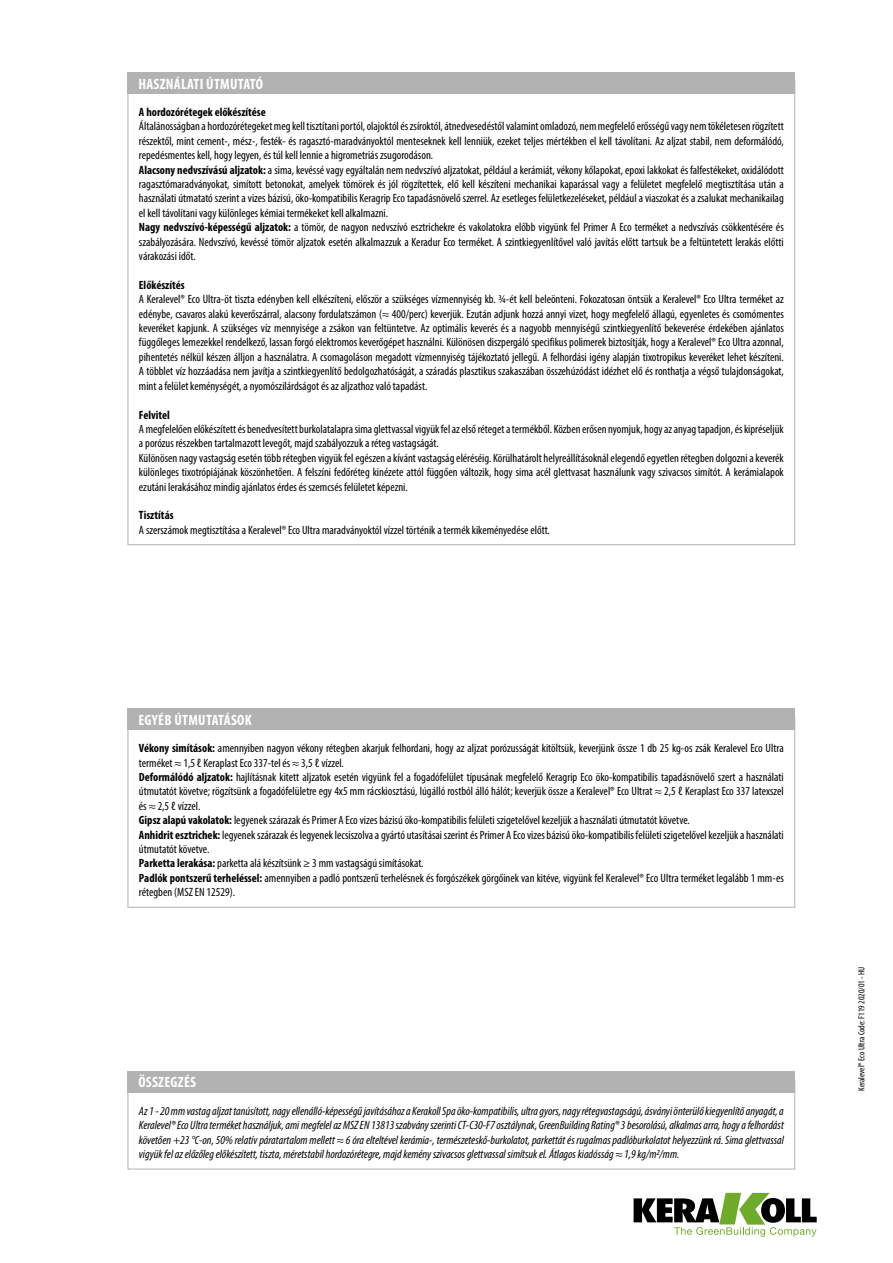
<style>
.page{position:relative;width:893px;height:1263px;background:#fff}
.page>*{position:absolute;margin:0;border:0;box-sizing:border-box;transform-origin:0 0}
.t1{font:700 condensed 15px "Myriad Pro";letter-spacing:.02em;color:#fff}
.t2{font:condensed 12px/14.4px "Myriad Pro";color:#000}
.t3{font:italic condensed 12px/14.4px "Myriad Pro";color:#000;text-align:justify}
.t4{font:700 condensed 12px "Myriad Pro";color:#000}
.t5{font:condensed 9px "Myriad Pro";color:#000}
.s1{font-weight:700}
</style>
<div class="page">
<svg style="left:634px;top:1193px;width:183px;height:44px"></svg>
<div style="left:128px;top:72px;width:667px;height:22px;background:#b3b2b2"></div>
<div style="left:128px;top:708px;width:667px;height:22px;background:#b3b2b2"></div>
<div style="left:128px;top:1079px;width:667px;height:90px;border:1px solid #b3b2b2"></div>
<div style="left:128px;top:1071px;width:667px;height:21px;background:#b3b2b2"></div>
<p class="t1" style="left:138px;top:74px;width:126px">HASZNÁLATI ÚTMUTATÓ</p>
<p class="t4" style="left:139px;top:105px;width:128px">A hordozórétegek előkészítése</p>
<p class="t2" style="left:139px;top:119px;width:646px">Általánosságban a hordozórétegeket meg kell tisztítani portól, olajoktól és zsíroktól, átnedvesedéstől valamint omladozó, nem megfelelő erősségű vagy nem tökéletesen rögzített részektől, mint cement-, mész-, festék- és ragasztó-maradványoktól menteseknek kell lenniük, ezeket teljes mértékben el kell távolítani. Az aljzat stabil, nem deformálódó, repedésmentes kell, hogy legyen, és túl kell lennie a higrometriás zsugorodáson.<br><span class="s1">Alacsony nedvszívású aljzatok:</span> a sima, kevéssé vagy egyáltalán nem nedvszívó aljzatokat, például a kerámiát, vékony kőlapokat, epoxi lakkokat és falfestékeket, oxidálódott ragasztómaradványokat, simított betonokat, amelyek tömörek és jól rögzítettek, elő kell készíteni mechanikai kaparással vagy a felületet megfelelő megtisztítása után a használati útmatató szerint a vizes bázisú, öko-kompatibilis Keragrip Eco tapadásnövelő szerrel. Az esetleges felületkezeléseket, például a viaszokat és a zsalukat mechanikailag el kell távolítani vagy különleges kémiai termékeket kell alkalmazni.<br><span class="s1">Nagy nedvszívó-képességű aljzatok:</span> a tömör, de nagyon nedvszívó esztrichekre és vakolatokra előbb vigyünk fel Primer A Eco terméket a nedvszívás csökkentésére és szabályozására. Nedvszívó, kevéssé tömör aljzatok esetén alkalmazzuk a Keradur Eco terméket. A szintkiegyenlítővel való javítás előtt tartsuk be a feltüntetett lerakás előtti várakozási időt.</p>
<p class="t4" style="left:139px;top:277px;width:47px">Előkészítés</p>
<p class="t2" style="left:139px;top:292px;width:646px;text-align:justify">A Keralevel® Eco Ultra-öt tiszta edényben kell elkészíteni, először a szükséges vízmennyiség kb. ¾-ét kell beleönteni. Fokozatosan öntsük a Keralevel® Eco Ultra terméket az edénybe, csavaros alakú keverőszárral, alacsony fordulatszámon (≈ 400/perc) keverjük. Ezután adjunk hozzá annyi vizet, hogy megfelelő állagú, egyenletes és csomómentes keveréket kapjunk. A szükséges víz mennyisége a zsákon van feltüntetve. Az optimális keverés és a nagyobb mennyiségű szintkiegyenlítő bekeverése érdekében ajánlatos függőleges lemezekkel rendelkező, lassan forgó elektromos keverőgépet használni. Különösen diszpergáló specifikus polimerek biztosítják, hogy a Keralevel® Eco Ultra azonnal, pihentetés nélkül készen álljon a használatra. A csomagoláson megadott vízmennyiség tájékoztató jellegű. A felhordási igény alapján tixotropikus keveréket lehet készíteni.<br>A többlet víz hozzáadása nem javítja a szintkiegyenlítő bedolgozhatóságát, a száradás plasztikus szakaszában összehúzódást idézhet elő és ronthatja a végső tulajdonságokat, mint a felület keménységét, a nyomószilárdságot és az aljzathoz való tapadást.</p>
<p class="t4" style="left:139px;top:407px;width:32px">Felvitel</p>
<p class="t2" style="left:139px;top:422px;width:646px">A megfelelően előkészített és benedvesített burkolatalapra sima glettvassal vigyük fel az első réteget a termékből. Közben erősen nyomjuk, hogy az anyag tapadjon, és kipréseljük a porózus részekben tartalmazott levegőt, majd szabályozzuk a réteg vastagságát.<br>Különösen nagy vastagság esetén több rétegben vigyük fel egészen a kívánt vastagság eléréséig. Körülhatárolt helyreállításoknál elegendő egyetlen rétegben dolgozni a keverék különleges tixotrópiájának köszönhetően. A felszíni fedőréteg kinézete attól függően változik, hogy sima acél glettvasat használunk vagy szivacsos simítót. A kerámialapok ezutáni lerakásához mindig ajánlatos érdes és szemcsés felületet képezni.</p>
<p class="t4" style="left:139px;top:508px;width:36px">Tisztítás</p>
<p class="t2" style="left:139px;top:522px;width:412px">A szerszámok megtisztítása a Keralevel® Eco Ultra maradványoktól vízzel történik a termék kikeményedése előtt.</p>
<p class="t1" style="left:138px;top:710px;width:115px">EGYÉB ÚTMUTATÁSOK</p>
<p class="t2" style="left:139px;top:741px;width:646px"><span class="s1">Vékony simítások:</span> amennyiben nagyon vékony rétegben akarjuk felhordani, hogy az aljzat porózusságát kitöltsük, keverjünk össze 1 db 25 kg-os zsák Keralevel Eco Ultra terméket ≈ 1,5 ℓ Keraplast Eco 337-tel és ≈ 3,5 ℓ vízzel.<br><span class="s1">Deformálódó aljzatok:</span> hajlításnak kitett aljzatok esetén vigyünk fel a fogadófelület típusának megfelelő Keragrip Eco öko-kompatibilis tapadásnövelő szert a használati útmutatót követve; rögzítsünk a fogadófelületre egy 4x5 mm rácskiosztású, lúgálló rostból álló hálót; keverjük össze a Keralevel® Eco Ultrat ≈ 2,5 ℓ Keraplast Eco 337 latexszel és ≈ 2,5 ℓ vízzel.<br><span class="s1">Gipsz alapú vakolatok:</span> legyenek szárazak és Primer A Eco vizes bázisú öko-kompatibilis felületi szigetelővel kezeljük a használati útmutatót követve.<br><span class="s1">Anhidrit esztrichek:</span> legyenek szárazak és legyenek lecsiszolva a gyártó utasításai szerint és Primer A Eco vizes bázisú öko-kompatibilis felületi szigetelővel kezeljük a használati útmutatót követve.<br><span class="s1">Parketta lerakása:</span> parketta alá készítsünk ≥ 3 mm vastagságú simításokat.<br><span class="s1">Padlók pontszerű terheléssel:</span> amennyiben a padló pontszerű terhelésnek és forgószékek görgőinek van kitéve, vigyünk fel Keralevel® Eco Ultra terméket legalább 1 mm-es rétegben (MSZ EN 12529).</p>
<p class="t1" style="left:138px;top:1073px;width:59px">ÖSSZEGZÉS</p>
<p class="t3" style="left:139px;top:1103px;width:646px">Az 1 - 20 mm vastag aljzat tanúsított, nagy ellenálló-képességű javításához a Kerakoll Spa öko-kompatibilis, ultra gyors, nagy rétegvastagságú, ásványi önterülő kiegyenlítő anyagát, a Keralevel® Eco Ultra terméket használjuk, ami megfelel az MSZ EN 13813 szabvány szerinti CT-C30-F7 osztálynak, GreenBuilding Rating® 3 besorolású, alkalmas arra, hogy a felhordást követően +23 °C-on, 50% relatív páratartalom mellett ≈ 6 óra elteltével kerámia-, természeteskő-burkolatot, parkettát és rugalmas padlóburkolatot helyezzünk rá. Sima glettvassal vigyük fel az előzőleg előkészített, tiszta, méretstabil hordozórétegre, majd kemény szivacsos glettvassal simítsuk el. Átlagos kiadósság ≈ 1,9 kg/m2/mm.</p>
<p class="t5" style="left:856px;top:1091px;width:126px;rotate:-90deg">Keralevel® Eco Ultra Code: F119 2020/01 - HU</p>
</div>
